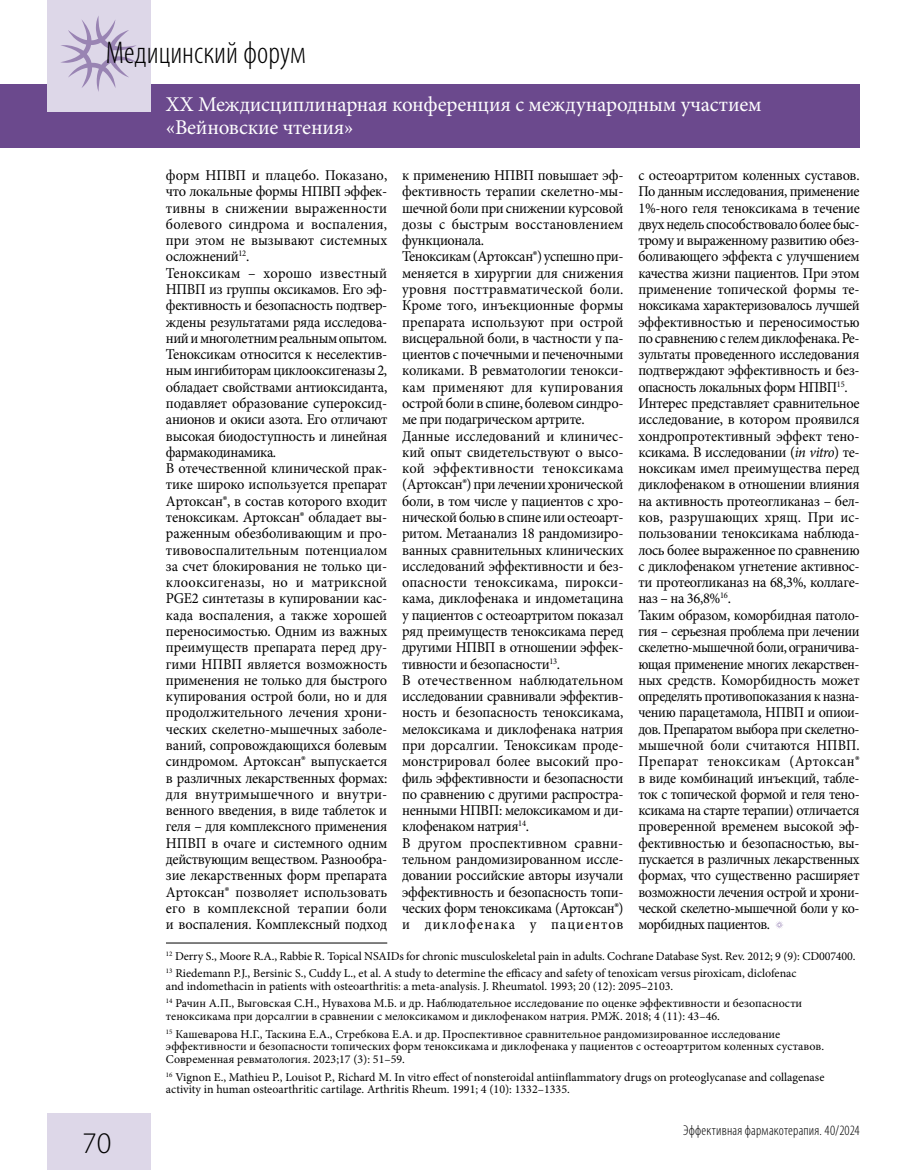
<style>
.page{position:relative;width:915px;height:1170px;background:#fff}
.page>*{position:absolute;margin:0;border:0;box-sizing:border-box;transform-origin:0 0}
.t1{font:300 condensed 31.5px "Myriad Pro";color:#000}
.t2{font:300 30px "Myriad Pro";color:#000}
.t3{font:21px/22.5px "Minion Pro";letter-spacing:-.01em;color:#fff}
.t4{font:15px/16.4px "Minion Pro";letter-spacing:-.015em;color:#000;scale:.96 1}
.t5{font:15px/16.4px "Minion Pro";letter-spacing:-.015em;color:#000;scale:.95 1}
.t6{font:300 condensed 14.25px "Myriad Pro";letter-spacing:.015em;color:#000}
.t7{font:12px/17.1px "Minion Pro";color:#000}
.s1{font-style:italic}
</style>
<div class="page">
<div style="left:0;top:84px;width:859px;height:63px;background:#6b498d"></div>
<div style="left:47px;top:1113px;width:103px;height:56px;background:#ddd7e8"></div>
<div style="left:47px;top:0;width:103px;height:111px;background:#ddd7e8"></div>
<svg style="left:61px;top:16px;width:75px;height:76px"></svg>
<svg style="left:775px;top:921px;width:8px;height:8px"></svg>
<hr style="left:166px;top:942px;width:221px;height:1px;background:#000">
<h1 class="t1" style="left:106px;top:34px;width:201px">Медицинский форум</h1>
<h3 class="t3" style="left:166px;top:93px;width:596px">XX Междисциплинарная конференция с международным участием «Вейновские чтения»</h3>
<h2 class="t2" style="left:82px;top:1126px;width:31px">70</h2>
<p class="t4" style="left:166px;top:167px;width:232px">форм НПВП и плацебо. Показано, что локальные формы НПВП эффек&shy;тивны в снижении выраженности болевого синдрома и воспаления, при этом не вызывают системных осложнений<sup>12</sup>.<br>Теноксикам – хорошо известный НПВП из группы оксикамов. Его эф&shy;фективность и безопасность подтвер&shy;ждены результатами ряда исследова&shy;ний и многолетним реальным опытом.<br>Теноксикам относится к неселектив&shy;ным ингибиторам циклооксигеназы 2, обладает свойствами антиоксиданта, подавляет образование супероксид&shy;анионов и окиси азота. Его отличают высокая биодоступность и линейная фармакодинамика.<br>В отечественной клинической прак&shy;тике широко используется препарат Артоксан®, в состав которого входит теноксикам. Артоксан® обладает вы&shy;раженным обезболивающим и про&shy;тивовоспалительным потенциалом за счет блокирования не только ци&shy;клооксигеназы, но и матриксной PGE2 синтетазы в купировании кас&shy;када воспаления, а также хорошей переносимостью. Одним из важных преимуществ препарата перед дру&shy;гими НПВП является возможность применения не только для быстрого купирования острой боли, но и для продолжительного лечения хрони&shy;ческих скелетно-мышечных заболе&shy;ваний, сопровождающихся болевым синдромом. Артоксан® выпускается в различных лекарственных формах: для внутримышечного и внутри&shy;венного введения, в виде таблеток и геля – для комплексного применения НПВП в очаге и системного одним действующим веществом. Разнообра&shy;зие лекарственных форм препарата Артоксан® позволяет использовать его в комплексной терапии боли и воспаления. Комплексный подход</p>
<p class="t4" style="left:402px;top:167px;width:232px">к применению НПВП повышает эф&shy;фективность терапии скелетно-мы&shy;шечной боли при снижении курсовой дозы с быстрым восстановлением функционала.<br>Теноксикам (Артоксан®) успешно при&shy;меняется в хирургии для снижения уровня посттравматической боли.<br>Кроме того, инъекционные формы препарата используют при острой висцеральной боли, в частности у па&shy;циентов с почечными и печеночными коликами. В ревматологии тенокси&shy;кам применяют для купирования острой боли в спине, болевом синдро&shy;ме при подагрическом артрите.<br>Данные исследований и клиничес&shy;кий опыт свидетельствуют о высо&shy;кой эффективности теноксикама (Артоксан®) при лечении хронической боли, в том числе у пациентов с хро&shy;нической болью в спине или остеоарт&shy;ритом. Метаанализ 18 рандомизиро&shy;ванных сравнительных клинических исследований эффективности и без&shy;опасности теноксикама, пирокси&shy;кама, диклофенака и индометацина у пациентов с остеоартритом показал ряд преимуществ теноксикама перед другими НПВП в отношении эффек&shy;тивности и безопасности<sup>13</sup>.<br>В отечественном наблюдательном исследовании сравнивали эффектив&shy;ность и безопасность теноксикама, мелоксикама и диклофенака натрия при дорсалгии. Теноксикам проде&shy;монстрировал более высокий про&shy;филь эффективности и безопасности по сравнению с другими распростра&shy;ненными НПВП: мелоксикамом и ди&shy;клофенаком натрия<sup>14</sup>.<br>В другом проспективном сравни&shy;тельном рандомизированном иссле&shy;довании российские авторы изучали эффективность и безопасность топи&shy;ческих форм теноксикама (Артоксан®) и диклофенака у пациентов</p>
<p class="t5" style="left:638px;top:167px;width:234px">с остеоартритом коленных суставов.<br>По данным исследования, применение 1%-ного геля теноксикама в течение двух недель способствовало более быс&shy;трому и выраженному развитию обез&shy;боливающего эффекта с улучшением качества жизни пациентов. При этом применение топической формы те&shy;ноксикама характеризовалось лучшей эффективностью и переносимостью по сравнению с гелем диклофенака. Ре&shy;зультаты проведенного исследования подтверждают эффективность и без&shy;опасность локальных форм НПВП<sup>15</sup>.<br>Интерес представляет сравнительное исследование, в котором проявился хондропротективный эффект тено&shy;ксикама. В исследовании (<span class="s1">in vitro</span>) те&shy;ноксикам имел преимущества перед диклофенаком в отношении влияния на активность протеогликаназ – бел&shy;ков, разрушающих хрящ. При ис&shy;пользовании теноксикама наблюда&shy;лось более выраженное по сравнению с диклофенаком угнетение активнос&shy;ти протеогликаназ на 68,3%, коллаге&shy;наз – на 36,8%<sup>16</sup>.<br>Таким образом, коморбидная патоло&shy;гия – серьезная проблема при лечении скелетно-мышечной боли, ограничива&shy;ющая применение многих лекарствен&shy;ных средств. Коморбидность может определять противопоказания к назна&shy;чению парацетамола, НПВП и опиои&shy;дов. Препаратом выбора при скелетно&shy;мышечной боли считаются НПВП.<br>Препарат теноксикам (Артоксан® в виде комбинаций инъекций, табле&shy;ток с топической формой и геля тено&shy;ксикама на старте терапии) отличается проверенной временем высокой эф&shy;фективностью и безопасностью, вы&shy;пускается в различных лекарственных формах, что существенно расширяет возможности лечения острой и хрони&shy;ческой скелетно-мышечной боли у ко&shy;морбидных пациентов.</p>
<p class="t7" style="left:166px;top:947px;width:691px"><sup>12</sup> Derry S., Moore R.A., Rabbie R. Topical NSAIDs for chronic musculoskeletal pain in adults. Cochrane Database Syst. Rev. 2012; 9 (9): CD007400.<br><sup>13</sup> Riedemann P.J., Bersinic S., Cuddy L., et al. A study to determine the efficacy and safety of tenoxicam versus piroxicam, diclofenac</p>
<p class="t7" style="left:166px;top:977px;width:637px">and indomethacin in patients with osteoarthritis: a meta-analysis. J. Rheumatol. 1993; 20 (12): 2095–2103.<br><sup>14</sup> Рачин А.П., Выговская С.Н., Нувахова М.Б. и др. Наблюдательное исследование по оценке эффективности и безопасности</p>
<p class="t7" style="left:166px;top:1007px;width:615px">теноксикама при дорсалгии в сравнении с мелоксикамом и диклофенаком натрия. РМЖ. 2018; 4 (11): 43–46.<br><sup>15</sup> Кашеварова Н.Г., Таскина Е.А., Стребкова Е.А. и др. Проспективное сравнительное рандомизированное исследование</p>
<p class="t7" style="left:166px;top:1040px;width:659px;line-height:12.9px">эффективности и безопасности топических форм теноксикама и диклофенака у пациентов с остеоартритом коленных суставов.<br>Современная ревматология. 2023;17 (3): 51–59.</p>
<p class="t7" style="left:166px;top:1070px;width:659px;line-height:12.9px"><sup>16</sup> Vignon E., Mathieu P., Louisot P., Richard M. In vitro effect of nonsteroidal antiinflammatory drugs on proteoglycanase and collagenase activity in human osteoarthritic cartilage. Arthritis Rheum. 1991; 4 (10): 1332–1335.</p>
<p class="t6" style="left:682px;top:1121px;width:178px">Эффективная фармакотерапия. 40/2024</p>
</div>
